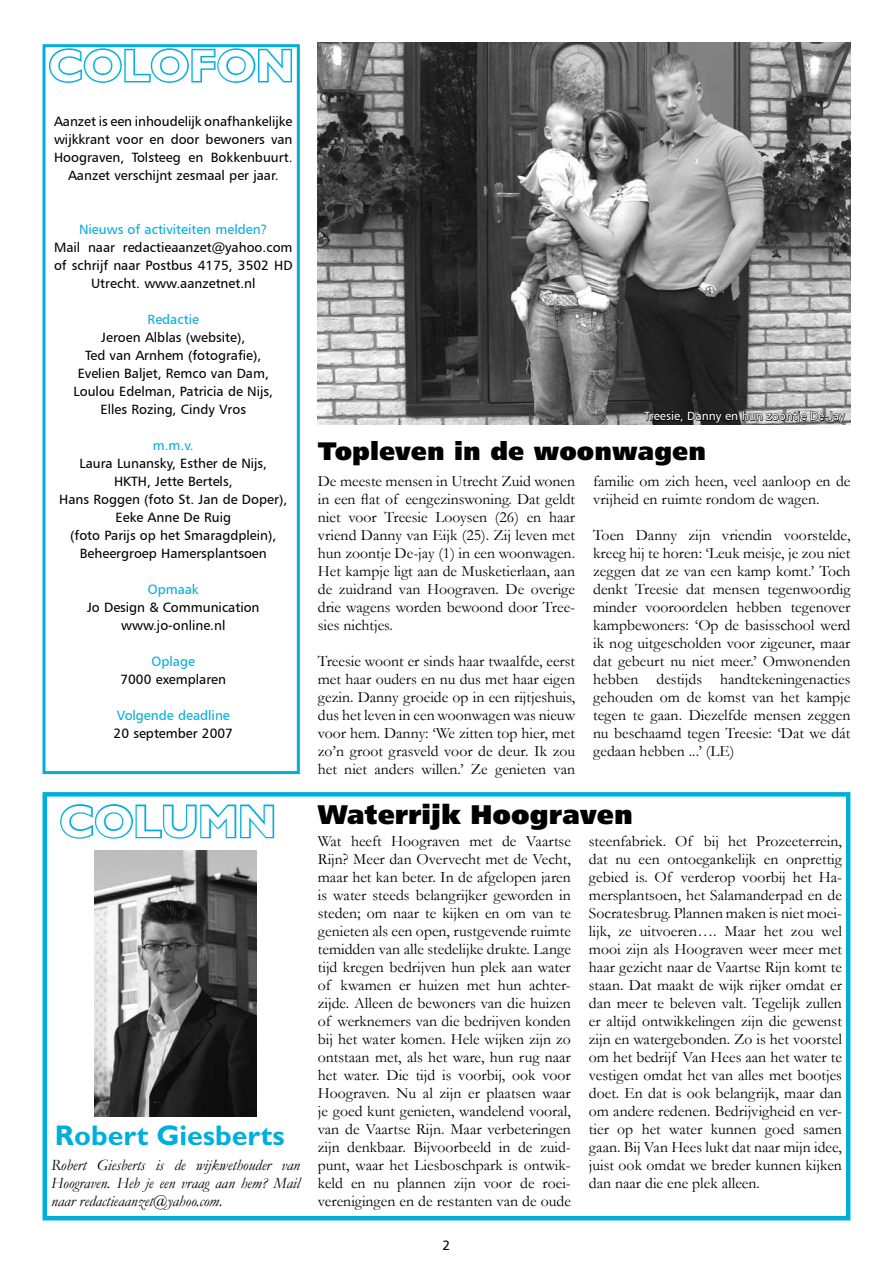
<style>
.page{position:relative;width:893px;height:1263px;background:#fff}
.page>*{position:absolute;margin:0;border:0;box-sizing:border-box;transform-origin:0 0}
.t1{font:700 45px "Gill Sans";color:#fff}
.t2{font:700 28.5px "Gill Sans";color:#00aedb}
.t3{font:27px "Humanist 777 BT Extra Black B";color:#000}
.t4{font:25.35px "Humanist 777 BT Extra Black B";color:#000}
.t5{font:15.75px/18px "Garamond";color:#000;text-align:justify}
.t6{font:italic 15.75px/18px "Garamond";color:#000;text-align:justify}
.t7{font:13.5px/18px "Humanist 777 BT Roman B";color:#000;text-align:center}
.t8{font:13.5px "Humanist 777 BT Roman B";color:#00aedb}
.t9{font:12px "Humanist 777 BT Roman B";color:#fff}
</style>
<div class="page">
<svg style="left:60px;top:804px;width:215px;height:35px"></svg>
<div style="left:43px;top:792px;width:807px;height:428px;border:4px solid #00aedb"></div>
<img style="left:318px;top:43px;width:532px;height:382px">
<img style="left:94px;top:850px;width:162px;height:266px">
<svg style="left:49px;top:48px;width:244px;height:35px"></svg>
<div style="left:43px;top:44px;width:257px;height:730px;border:3px solid #00aedb"></div>
<svg style="left:644px;top:411px;width:201px;height:12px"></svg>
<h1 class="t1" style="left:48px;top:39px;width:247px">COLOFON</h1>
<p class="t7" style="left:54px;top:112px;width:240px">Aanzet is een inhoudelijk onafhankelijke wijkkrant voor en door bewoners van Hoograven, Tolsteeg en Bokkenbuurt.<br>Aanzet verschijnt zesmaal per jaar.</p>
<p class="t8" style="left:79px;top:221px;width:190px">Nieuws of activiteiten melden?</p>
<p class="t7" style="left:54px;top:238px;width:240px">Mail naar redactieaanzet@yahoo.com of schrijf naar Postbus 4175, 3502 HD<br>Utrecht. www.aanzetnet.nl</p>
<p class="t8" style="left:148px;top:311px;width:53px">Redactie</p>
<p class="t7" style="left:74px;top:328px;width:201px">Jeroen Alblas (website),<br>Ted van Arnhem (fotografie),<br>Evelien Baljet, Remco van Dam,<br>Loulou Edelman, Patricia de Nijs,<br>Elles Rozing, Cindy Vros</p>
<p class="t8" style="left:153px;top:437px;width:42px">m.m.v.</p>
<p class="t7" style="left:59px;top:454px;width:229px">Laura Lunansky, Esther de Nijs,<br>HKTH, Jette Bertels,<br>Hans Roggen (foto St. Jan de Doper),<br>Eeke Anne De Ruig<br>(foto Parijs op het Smaragdplein),<br>Beheergroep Hamersplantsoen</p>
<p class="t8" style="left:148px;top:581px;width:52px">Opmaak</p>
<p class="t7" style="left:87px;top:598px;width:174px">Jo Design &amp; Communication www.jo-online.nl</p>
<p class="t8" style="left:152px;top:653px;width:45px">Oplage</p>
<p class="t7" style="left:120px;top:670px;width:107px">7000 exemplaren</p>
<p class="t8" style="left:117px;top:707px;width:115px">Volgende deadline</p>
<p class="t7" style="left:114px;top:724px;width:121px">20 september 2007</p>
<h1 class="t1" style="left:60px;top:795px;width:218px">COLUMN</h1>
<h2 class="t2" style="left:55px;top:1118px;width:231px">Robert Giesberts</h2>
<p class="t6" style="left:51px;top:1156px;width:250px">Robert Giesberts is de wijkwethouder van Hoograven. Heb je een vraag aan hem? Mail naar redactieaanzet@yahoo.com.</p>
<p class="t9" style="left:644px;top:408px;width:202px">Treesie, Danny en hun zoontje De-Jay</p>
<h3 class="t4" style="left:318px;top:435px;width:390px">Topleven in de woonwagen</h3>
<p class="t5" style="left:318px;top:472px;width:259px">De meeste mensen in Utrecht Zuid wonen in een flat of eengezinswoning. Dat geldt niet voor Treesie Looysen (26) en haar vriend Danny van Eijk (25). Zij leven met hun zoontje De-jay (1) in een woonwagen.<br>Het kampje ligt aan de Musketierlaan, aan de zuidrand van Hoograven. De overige drie wagens worden bewoond door Tree&shy;sies nichtjes.</p>
<p class="t5" style="left:318px;top:652px;width:259px">Treesie woont er sinds haar twaalfde, eerst met haar ouders en nu dus met haar eigen gezin. Danny groeide op in een rijtjeshuis, dus het leven in een woonwagen was nieuw voor hem. Danny: ‘We zitten top hier, met zo’n groot grasveld voor de deur. Ik zou het niet anders willen.’ Ze genieten van</p>
<p class="t5" style="left:593px;top:472px;width:259px">familie om zich heen, veel aanloop en de vrijheid en ruimte rondom de wagen.</p>
<p class="t5" style="left:593px;top:526px;width:259px">Toen Danny zijn vriendin voorstelde, kreeg hij te horen: ‘Leuk meisje, je zou niet zeggen dat ze van een kamp komt.’ Toch denkt Treesie dat mensen tegenwoordig minder vooroordelen hebben tegenover kampbewoners: ‘Op de basisschool werd ik nog uitgescholden voor zigeuner, maar dat gebeurt nu niet meer.’ Omwonenden hebben destijds handtekeningenacties gehouden om de komst van het kampje tegen te gaan. Diezelfde mensen zeggen nu beschaamd tegen Treesie: ‘Dat we dát gedaan hebben ...’ (LE)</p>
<h3 class="t3" style="left:318px;top:797px;width:316px">Waterrijk Hoograven</h3>
<p class="t5" style="left:318px;top:832px;width:255px">Wat heeft Hoograven met de Vaartse Rijn? Meer dan Overvecht met de Vecht, maar het kan beter. In de afgelopen jaren is water steeds belangrijker geworden in steden; om naar te kijken en om van te genieten als een open, rustgevende ruimte temidden van alle stedelijke drukte. Lange tijd kregen bedrijven hun plek aan water of kwamen er huizen met hun achter&shy;zijde. Alleen de bewoners van die huizen of werknemers van die bedrijven konden bij het water komen. Hele wijken zijn zo ontstaan met, als het ware, hun rug naar het water. Die tijd is voorbij, ook voor Hoograven. Nu al zijn er plaatsen waar je goed kunt genieten, wandelend vooral, van de Vaartse Rijn. Maar verbeteringen zijn denkbaar. Bijvoorbeeld in de zuid&shy;punt, waar het Liesboschpark is ontwik&shy;keld en nu plannen zijn voor de roei&shy;verenigingen en de restanten van de oude</p>
<p class="t5" style="left:589px;top:832px;width:255px">steenfabriek. Of bij het Prozeeterrein, dat nu een ontoegankelijk en onprettig gebied is. Of verderop voorbij het Ha&shy;mersplantsoen, het Salamanderpad en de Socratesbrug. Plannen maken is niet moei&shy;lijk, ze uitvoeren…. Maar het zou wel mooi zijn als Hoograven weer meer met haar gezicht naar de Vaartse Rijn komt te staan. Dat maakt de wijk rijker omdat er dan meer te beleven valt. Tegelijk zullen er altijd ontwikkelingen zijn die gewenst zijn en watergebonden. Zo is het voorstel om het bedrijf Van Hees aan het water te vestigen omdat het van alles met bootjes doet. En dat is ook belangrijk, maar dan om andere redenen. Bedrijvigheid en ver&shy;tier op het water kunnen goed samen gaan. Bij Van Hees lukt dat naar mijn idee, juist ook omdat we breder kunnen kijken dan naar die ene plek alleen.</p>
<p class="t7" style="left:443px;top:1236px;width:9px">2</p>
</div>
